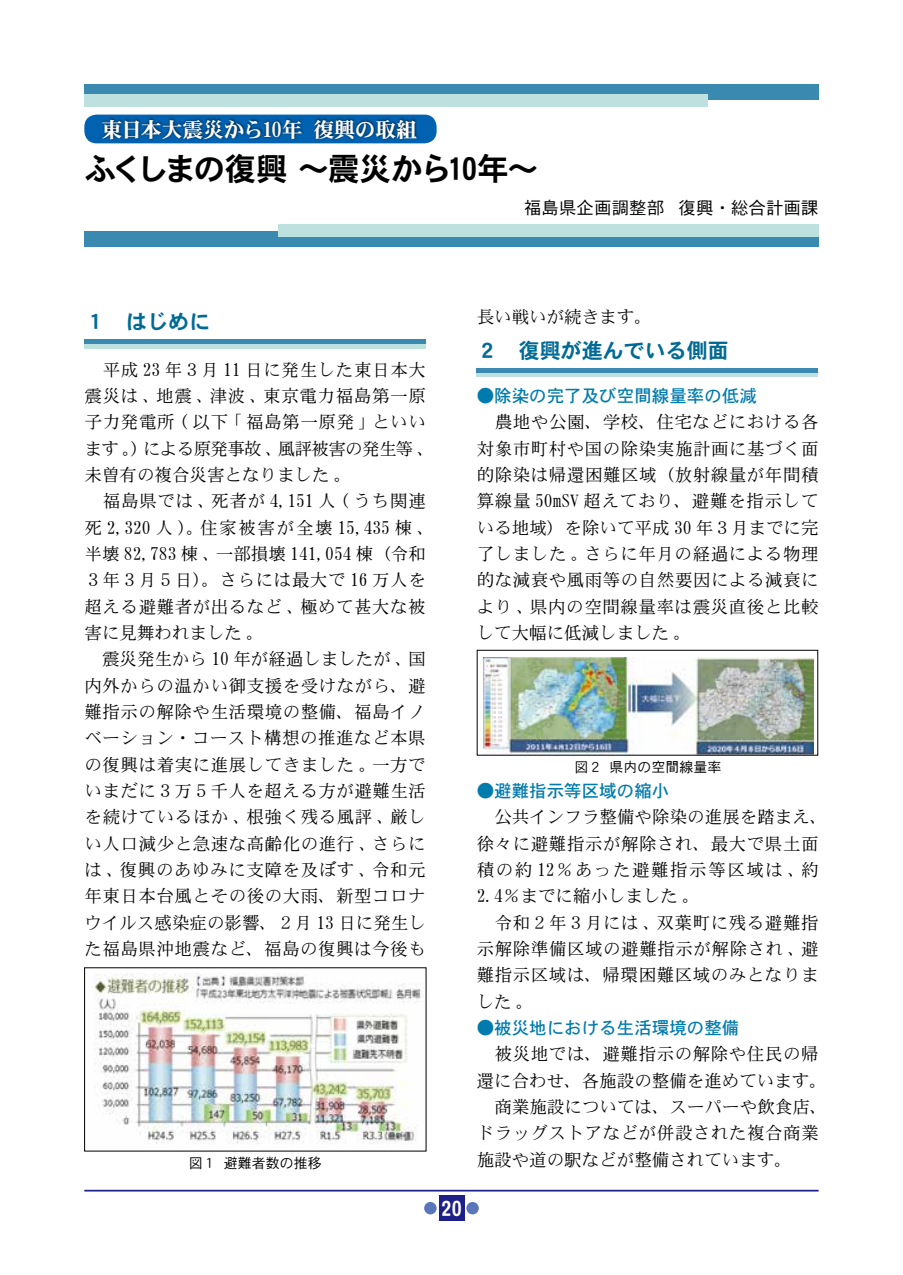
<style>
.page{position:relative;width:903px;height:1275px;background:#fff}
.page>*{position:absolute;margin:0;border:0;box-sizing:border-box;transform-origin:0 0}
.t1{font:31.5px "DFHS Gothic W7 WIN RKSJ H";letter-spacing:-.07em;color:#000}
.t2{font:21px "DFHS Gothic W7 WIN RKSJ H";color:#006a94}
.t3{font:21px "DFHS Mincho W9 WIN RKSJ H";letter-spacing:-.025em;color:#fff}
.t4{font:21px "DFHS Gothic W7 WIN RKSJ H";color:#fff}
.t5{font:21px "DFHS Gothic W7 WING RKSJ H";color:#fff}
.t6{font:17.5px/26.2px "DFHS Mincho W3 WIN RKSJ H";letter-spacing:.03em;color:#000}
.t7{font:17.5px/26.4px "DFHS Mincho W3 WIN RKSJ H";color:#000}
.t8{font:17.5px "DFHS Gothic W5 WIN RKSJ H";color:#007bae}
.t9{font:17.5px "DFHS Gothic W3 WING RKSJ H";color:#000}
.t10{font:14px "DFHS Gothic W3 WIN RKSJ H";color:#000}
</style>
<div class="page">
<hr style="left:84px;top:1190px;width:735px;height:1px;background:#1d2088">
<div style="left:439px;top:1196px;width:25px;height:25px;background:#1d2088"></div>
<div style="left:466px;top:1202px;width:13px;height:12px;background:#5976ba;border-radius:50%"></div>
<div style="left:424px;top:1202px;width:13px;height:12px;background:#5976ba;border-radius:50%"></div>
<div style="left:84px;top:231px;width:734px;height:16px;background:#3a89b0"></div>
<div style="left:278px;top:224px;width:540px;height:12px;background:#bce1df"></div>
<div style="left:84px;top:84px;width:734px;height:16px;background:#3a89b0"></div>
<div style="left:84px;top:95px;width:624px;height:12px;background:#bce1df"></div>
<div style="left:84px;top:115px;width:353px;height:28px;background:#0062b1;border-radius:12px"></div>
<div style="left:100px;top:116px;width:319px;height:26px;background:#000;opacity:.75"></div>
<hr style="left:84px;top:344px;width:342px;height:4px;background:#bce1df">
<div style="left:84px;top:339px;width:342px;height:5px;background:#3a89b0"></div>
<div style="left:477px;top:372px;width:341px;height:5px;background:#bce1df"></div>
<hr style="left:477px;top:368px;width:341px;height:4px;background:#3a89b0">
<img style="left:94px;top:973px;width:327px;height:171px">
<img style="left:484px;top:657px;width:329px;height:96px">
<div style="left:477px;top:650px;width:341px;height:105px;border:1px solid #000"></div>
<p class="t3" style="left:102px;top:118px;width:317px">東日本大震災から10年 復興の取組</p>
<h1 class="t1" style="left:84px;top:153px;width:456px">ふくしまの復興～震災から10年～</h1>
<p class="t9" style="left:524px;top:199px;width:296px">福島県企画調整部 　復興・総合計画課</p>
<p class="t2" style="left:84px;top:311px;width:127px">１　はじめに</p>
<p class="t6" style="left:85px;top:357px;width:343px">　平成 23 年３月 11 日に発生した東日本大震災は､地震､津波､東京電力福島第一原子力発電所 ( 以下｢福島第一原発｣といいます｡) による原発事故､風評被害の発生等､未曽有の複合災害となりました｡<br>　福島県では､死者が 4,151 人 ( うち関連死 2,320 人 )｡住家被害が全壊 15,435 棟､半壊 82,783 棟､一部損壊 141,054 棟（令和<br>３年３月５日）。さらには最大で 16 万人を超える避難者が出るなど､極めて甚大な被害に見舞われました｡<br>　震災発生から 10 年が経過しましたが､国内外からの温かい御支援を受けながら、避難指示の解除や生活環境の整備、福島イノベーション・コースト構想の推進など本県の復興は着実に進展してきました｡一方でいまだに３万５千人を超える方が避難生活を続けているほか､根強く残る風評､厳しい人口減少と急速な高齢化の進行､さらには､復興のあゆみに支障を及ぼす､令和元年東日本台風とその後の大雨、新型コロナウイルス感染症の影響、２月 13 日に発生した福島県沖地震など、福島の復興は今後も</p>
<p class="t10" style="left:189px;top:1156px;width:134px">図１ 避難者数の推移</p>
<p class="t4" style="left:441px;top:1198px;width:23px">20</p>
<p class="t5" style="left:435px;top:1205px;width:13px">1</p>
<p class="t7" style="left:477px;top:304px;width:176px">長い戦いが続きます。</p>
<p class="t2" style="left:477px;top:340px;width:253px">２　復興が進んでいる側面</p>
<p class="t8" style="left:477px;top:387px;width:281px">●除染の完了及び空間線量率の低減</p>
<p class="t6" style="left:477px;top:409px;width:343px;text-align:justify">　農地や公園、学校、住宅などにおける各対象市町村や国の除染実施計画に基づく面的除染は帰還困難区域（放射線量が年間積算線量 50mSV 超えており、避難を指示している地域）を除いて平成 30 年３月までに完了しました｡さらに年月の経過による物理的な減衰や風雨等の自然要因による減衰により､県内の空間線量率は震災直後と比較して大幅に低減しました｡</p>
<p class="t10" style="left:574px;top:760px;width:148px">図２ 県内の空間線量率</p>
<p class="t8" style="left:477px;top:782px;width:194px">●避難指示等区域の縮小</p>
<p class="t6" style="left:477px;top:804px;width:352px">　公共インフラ整備や除染の進展を踏まえ、徐々に避難指示が解除され、最大で県土面積の約 12％あった避難指示等区域は､約<br>2.4％までに縮小しました｡<br>　令和２年３月には､双葉町に残る避難指示解除準備区域の避難指示が解除され､避難指示区域は、帰環困難区域のみとなりました｡</p>
<p class="t8" style="left:477px;top:1019px;width:264px">●被災地における生活環境の整備</p>
<p class="t7" style="left:477px;top:1041px;width:352px">　被災地では、避難指示の解除や住民の帰還に合わせ、各施設の整備を進めています。　商業施設については、スーパーや飲食店、ドラッグストアなどが併設された複合商業施設や道の駅などが整備されています。</p>
</div>
